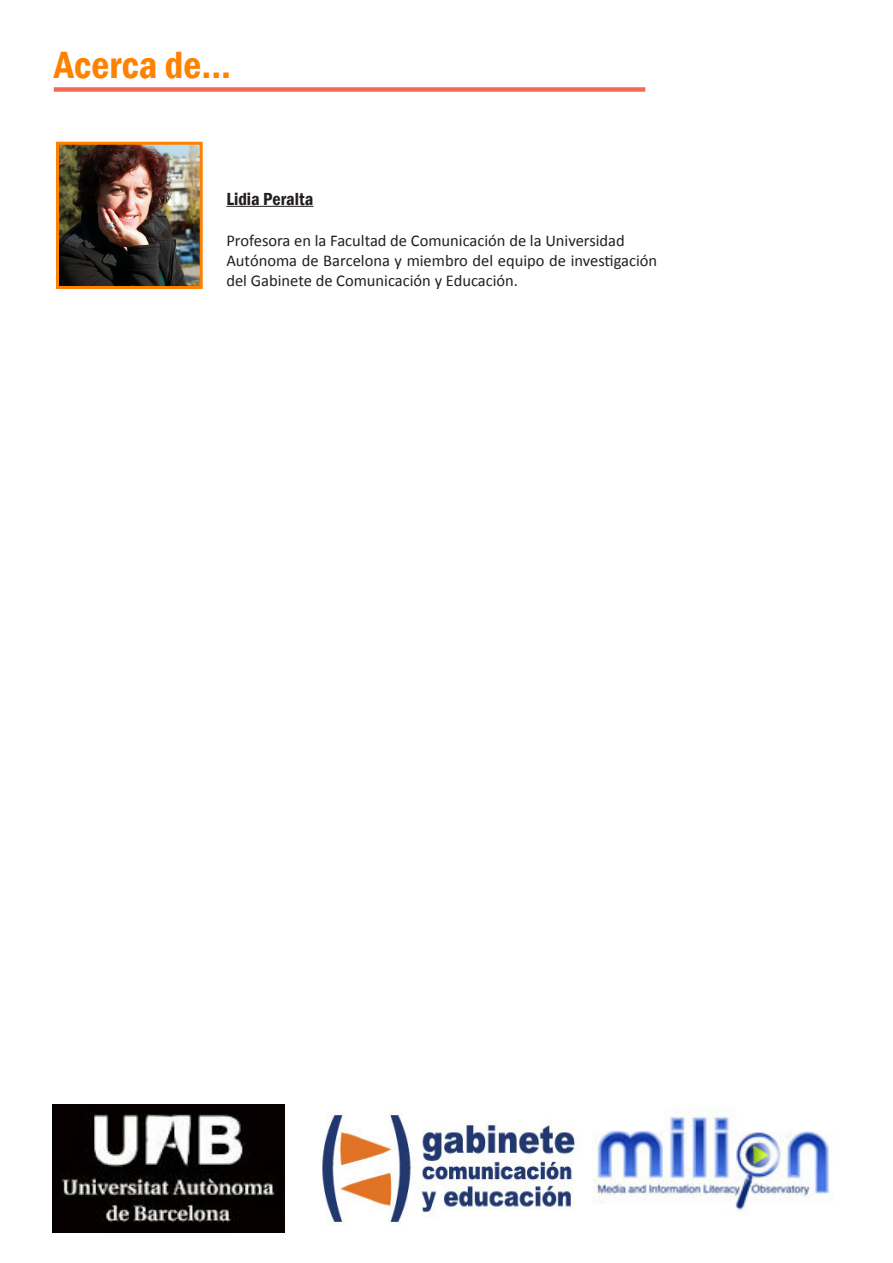
<style>
.page{position:relative;width:893px;height:1263px;background:#fff}
.page>*{position:absolute;margin:0;border:0;box-sizing:border-box;transform-origin:0 0}
.t1{font:600 condensed 39px "Franklin Gothic";color:#ff8100}
.t2{font:600 condensed 18px "Franklin Gothic";color:#231f20}
.t3{font:16.5px/19.8px "Calibri";color:#231f20}
</style>
<div class="page">
<div style="left:54px;top:87px;width:591px;height:5px;background:#f26a56"></div>
<hr style="left:226px;top:206px;width:87px;height:1px;background:#231f20">
<img style="left:52px;top:1104px;width:232px;height:128px">
<img style="left:322px;top:1112px;width:254px;height:114px">
<img style="left:592px;top:1107px;width:240px;height:104px">
<img style="left:60px;top:146px;width:139px;height:139px">
<div style="left:56px;top:142px;width:147px;height:147px;border:3px solid #ff8100"></div>
<p class="t1" style="left:54px;top:39px;width:179px">Acerca de...</p>
<p class="t2" style="left:226px;top:187px;width:89px">Lidia Peralta</p>
<p class="t3" style="left:226px;top:231px;width:400px">Profesora en la Facultad de Comunicación de la Universidad</p>
<p class="t3" style="left:226px;top:251px;width:432px">Autónoma de Barcelona y miembro del equipo de investigación del Gabinete de Comunicación y Educación.</p>
</div>
